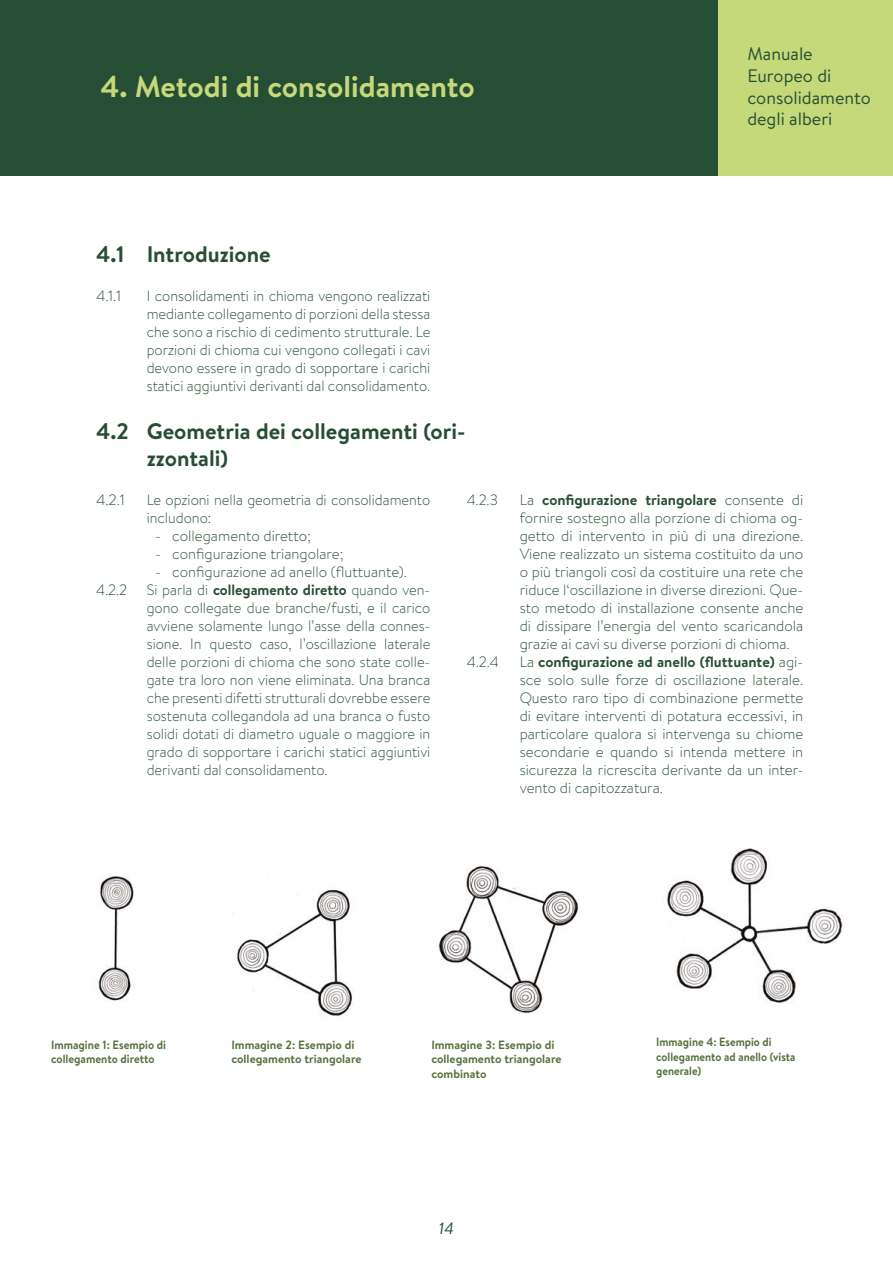
<style>
.page{position:relative;width:893px;height:1263px;background:#fff}
.page>*{position:absolute;margin:0;border:0;box-sizing:border-box;transform-origin:0 0}
.t1{font:700 30px "Brandon Text";color:#c5d87a}
.t2{font:700 22.5px/27px "Brandon Text";color:#264e34}
.t3{font:18px/21.6px "Brandon Text";color:#264e34}
.t4{font:italic 16.5px "Brandon Text";color:#264e34}
.t5{font:300 15px/18px "Brandon Text";color:#264e34}
.t6{font:300 15px/18px "Brandon Text";color:#264e34;text-align:justify;scale:.96 1}
.t7{font:700 12px/14.4px "Brandon Text";color:#55723c}
.t8{font:700 12px/14.4px "Brandon Text";color:#55723c;scale:.92 1}
.t9{font:700 12px/14.4px "Brandon Text";color:#55723c;scale:.94 1}
.s1{font-weight:700}
</style>
<div class="page">
<div style="left:0;top:0;width:893px;height:175px;background:#264e34"></div>
<div style="left:719px;top:0;width:174px;height:175px;background:#c5d87a"></div>
<img style="left:98px;top:876px;width:36px;height:125px">
<img style="left:233px;top:889px;width:120px;height:127px">
<img style="left:438px;top:866px;width:141px;height:148px">
<img style="left:667px;top:848px;width:176px;height:156px">
<h1 class="t1" style="left:100px;top:66px;width:376px">4. Metodi di consolidamento</h1>
<p class="t3" style="left:747px;top:43px;width:125px">Manuale<br>Europeo di consolidamento degli alberi</p>
<h2 class="t2" style="left:96px;top:241px;width:30px">4.1</h2>
<h2 class="t2" style="left:147px;top:241px;width:126px">Introduzione</h2>
<p class="t5" style="left:96px;top:287px;width:27px">4.1.1</p>
<p class="t6" style="left:147px;top:287px;width:297px">I consolidamenti in chioma vengono realizzati mediante collegamento di porzioni della stessa che sono a rischio di cedimento strutturale. Le porzioni di chioma cui vengono collegati i cavi devono essere in grado di sopportare i carichi statici aggiuntivi derivanti dal consolidamento.</p>
<h2 class="t2" style="left:96px;top:417px;width:34px">4.2</h2>
<h2 class="t2" style="left:147px;top:417px;width:320px">Geometria dei collegamenti (ori&shy;zzontali)</h2>
<p class="t5" style="left:96px;top:490px;width:30px">4.2.1</p>
<p class="t6" style="left:96px;top:580px;width:34px">4.2.2</p>
<p class="t6" style="left:147px;top:490px;width:297px">Le opzioni nella geometria di consolidamento includono:</p>
<p class="t5" style="left:155px;top:526px;width:157px">- collegamento diretto;</p>
<p class="t5" style="left:155px;top:544px;width:190px">- configurazione triangolare;</p>
<p class="t5" style="left:147px;top:562px;width:285px;text-indent:9px">- configurazione ad anello (fluttuante).<br>Si parla di <span class="s1">collegamento diretto</span> quando ven&shy;gono collegate due branche/fusti, e il carico avviene solamente lungo l’asse della connes&shy;sione. In questo caso, l’oscillazione laterale delle porzioni di chioma che sono state colle&shy;gate tra loro non viene eliminata. Una branca che presenti difetti strutturali dovrebbe essere sostenuta collegandola ad una branca o fusto solidi dotati di diametro uguale o maggiore in grado di sopportare i carichi statici aggiuntivi derivanti dal consolidamento.</p>
<p class="t6" style="left:467px;top:490px;width:34px">4.2.3</p>
<p class="t5" style="left:467px;top:652px;width:34px">4.2.4</p>
<p class="t5" style="left:520px;top:490px;width:285px">La <span class="s1">configurazione triangolare</span> consente di fornire sostegno alla porzione di chioma og&shy;getto di intervento in più di una direzione.<br>Viene realizzato un sistema costituito da uno o più triangoli così da costituire una rete che riduce l‘oscillazione in diverse direzioni. Que&shy;sto metodo di installazione consente anche di dissipare l’energia del vento scaricandola grazie ai cavi su diverse porzioni di chioma.<br>La <span class="s1">configurazione ad anello (fluttuante)</span> agi&shy;sce solo sulle forze di oscillazione laterale.<br>Questo raro tipo di combinazione permette di evitare interventi di potatura eccessivi, in particolare qualora si intervenga su chiome secondarie e quando si intenda mettere in sicurezza la ricrescita derivante da un inter&shy;vento di capitozzatura.</p>
<p class="t9" style="left:51px;top:1037px;width:124px">Immagine 1: Esempio di collegamento diretto</p>
<p class="t7" style="left:231px;top:1037px;width:132px">Immagine 2: Esempio di collegamento triangolare</p>
<p class="t7" style="left:431px;top:1037px;width:132px">Immagine 3: Esempio di collegamento triangolare combinato</p>
<p class="t4" style="left:439px;top:1217px;width:17px">14</p>
<p class="t8" style="left:656px;top:1035px;width:153px">Immagine 4: Esempio di collegamento ad anello (vista generale)</p>
</div>
